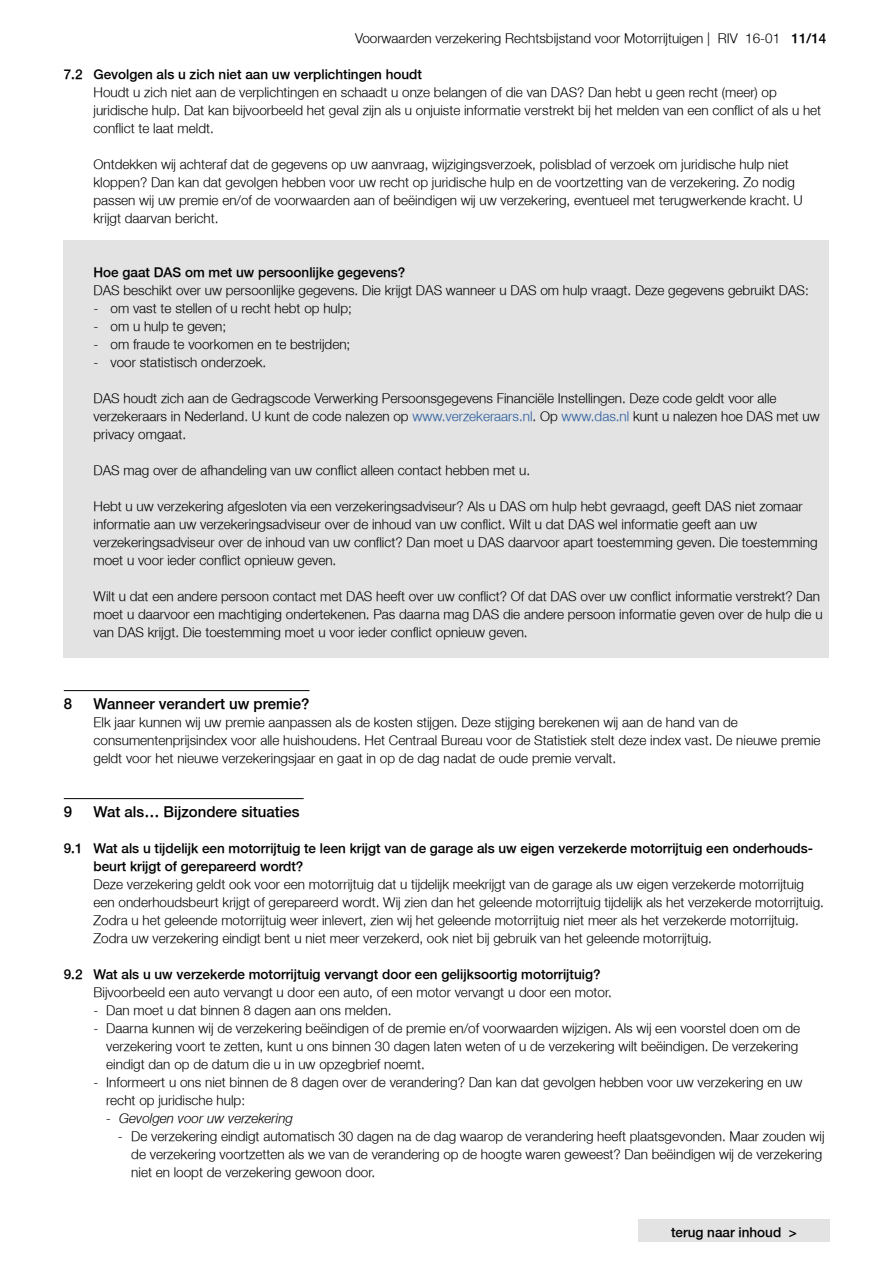
<style>
.page{position:relative;width:893px;height:1263px;background:#fff}
.page>*{position:absolute;margin:0;border:0;box-sizing:border-box;transform-origin:0 0}
.t1{font:300 15px "Fortis Helvetica";color:#000}
.t2{font:300 13.5px/18px "Fortis Helvetica";color:#000}
.t3{font:300 13.5px/18px "Fortis Helvetica";color:#000}
.t4{font:italic 300 13.5px "Fortis Helvetica";color:#000}
.s1{font-style:inherit}
.s2{color:#275b9b}
</style>
<div class="page">
<div style="left:638px;top:1219px;width:192px;height:23px;background:#e3e3e3"></div>
<div style="left:64px;top:241px;width:765px;height:20px;background:#e3e3e3"></div>
<div style="left:64px;top:259px;width:765px;height:21px;background:#e3e3e3"></div>
<div style="left:64px;top:277px;width:765px;height:20px;background:#e3e3e3"></div>
<div style="left:64px;top:295px;width:765px;height:20px;background:#e3e3e3"></div>
<div style="left:64px;top:313px;width:765px;height:20px;background:#e3e3e3"></div>
<div style="left:64px;top:331px;width:765px;height:20px;background:#e3e3e3"></div>
<div style="left:64px;top:349px;width:765px;height:20px;background:#e3e3e3"></div>
<div style="left:64px;top:367px;width:765px;height:20px;background:#e3e3e3"></div>
<div style="left:64px;top:385px;width:765px;height:56px;background:#e3e3e3"></div>
<div style="left:64px;top:439px;width:765px;height:20px;background:#e3e3e3"></div>
<div style="left:64px;top:457px;width:765px;height:20px;background:#e3e3e3"></div>
<div style="left:64px;top:475px;width:765px;height:20px;background:#e3e3e3"></div>
<div style="left:64px;top:493px;width:765px;height:74px;background:#e3e3e3"></div>
<div style="left:64px;top:565px;width:765px;height:20px;background:#e3e3e3"></div>
<div style="left:64px;top:583px;width:765px;height:56px;background:#e3e3e3"></div>
<div style="left:64px;top:637px;width:765px;height:20px;background:#e3e3e3"></div>
<hr style="left:64px;top:690px;width:245px;height:1px;background:#000">
<hr style="left:64px;top:798px;width:240px;height:1px;background:#000">
<p class="t2" style="left:355px;top:29px;width:473px">Voorwaarden verzekering Rechtsbijstand voor Motorrijtuigen | RIV 16-01 <span class="s1">11/14</span></p>
<p class="t3" style="left:64px;top:65px;width:360px">7.2 Gevolgen als u zich niet aan uw verplichtingen houdt</p>
<p class="t2" style="left:94px;top:83px;width:729px">Houdt u zich niet aan de verplichtingen en schaadt u onze belangen of die van DAS? Dan hebt u geen recht (meer) op juridische hulp. Dat kan bijvoorbeeld het geval zijn als u onjuiste informatie verstrekt bij het melden van een conflict of als u het conflict te laat meldt.</p>
<p class="t2" style="left:94px;top:155px;width:711px">Ontdekken wij achteraf dat de gegevens op uw aanvraag, wijzigingsverzoek, polisblad of verzoek om juridische hulp niet kloppen? Dan kan dat gevolgen hebben voor uw recht op juridische hulp en de voortzetting van de verzekering. Zo nodig passen wij uw premie en/of de voorwaarden aan of beëindigen wij uw verzekering, eventueel met terugwerkende kracht. U krijgt daarvan bericht.</p>
<p class="t3" style="left:94px;top:263px;width:313px">Hoe gaat DAS om met uw persoonlijke gegevens?</p>
<p class="t2" style="left:94px;top:281px;width:717px">DAS beschikt over uw persoonlijke gegevens. Die krijgt DAS wanneer u DAS om hulp vraagt. Deze gegevens gebruikt DAS:</p>
<p class="t2" style="left:94px;top:299px;width:260px">- om vast te stellen of u recht hebt op hulp;</p>
<p class="t2" style="left:94px;top:317px;width:134px">- om u hulp te geven;</p>
<p class="t2" style="left:94px;top:335px;width:258px">- om fraude te voorkomen en te bestrijden;</p>
<p class="t2" style="left:94px;top:353px;width:174px">- voor statistisch onderzoek.</p>
<p class="t2" style="left:94px;top:389px;width:728px">DAS houdt zich aan de Gedragscode Verwerking Persoonsgegevens Financiële Instellingen. Deze code geldt voor alle verzekeraars in Nederland. U kunt de code nalezen op <span class="s2">www.verzekeraars.nl</span>. Op <span class="s2">www.das.nl</span> kunt u nalezen hoe DAS met uw privacy omgaat.</p>
<p class="t2" style="left:94px;top:461px;width:438px">DAS mag over de afhandeling van uw conflict alleen contact hebben met u.</p>
<p class="t2" style="left:94px;top:497px;width:725px">Hebt u uw verzekering afgesloten via een verzekeringsadviseur? Als u DAS om hulp hebt gevraagd, geeft DAS niet zomaar informatie aan uw verzekeringsadviseur over de inhoud van uw conflict. Wilt u dat DAS wel informatie geeft aan uw verzekeringsadviseur over de inhoud van uw conflict? Dan moet u DAS daarvoor apart toestemming geven. Die toestemming moet u voor ieder conflict opnieuw geven.</p>
<p class="t2" style="left:94px;top:587px;width:731px">Wilt u dat een andere persoon contact met DAS heeft over uw conflict? Of dat DAS over uw conflict informatie verstrekt? Dan moet u daarvoor een machtiging ondertekenen. Pas daarna mag DAS die andere persoon informatie geven over de hulp die u van DAS krijgt. Die toestemming moet u voor ieder conflict opnieuw geven.</p>
<p class="t1" style="left:64px;top:694px;width:10px">8</p>
<p class="t1" style="left:94px;top:694px;width:217px">Wanneer verandert uw premie?</p>
<p class="t2" style="left:94px;top:713px;width:728px">Elk jaar kunnen wij uw premie aanpassen als de kosten stijgen. Deze stijging berekenen wij aan de hand van de consumentenprijsindex voor alle huishoudens. Het Centraal Bureau voor de Statistiek stelt deze index vast. De nieuwe premie geldt voor het nieuwe verzekeringsjaar en gaat in op de dag nadat de oude premie vervalt.</p>
<p class="t1" style="left:64px;top:802px;width:10px">9</p>
<p class="t1" style="left:94px;top:802px;width:207px">Wat als… Bijzondere situaties</p>
<p class="t3" style="left:94px;top:839px;width:721px;text-indent:-30px">9.1 Wat als u tijdelijk een motorrijtuig te leen krijgt van de garage als uw eigen verzekerde motorrijtuig een onderhouds&shy;beurt krijgt of gerepareerd wordt?</p>
<p class="t2" style="left:94px;top:875px;width:732px">Deze verzekering geldt ook voor een motorrijtuig dat u tijdelijk meekrijgt van de garage als uw eigen verzekerde motorrijtuig een onderhoudsbeurt krijgt of gerepareerd wordt. Wij zien dan het geleende motorrijtuig tijdelijk als het verzekerde motorrijtuig.<br>Zodra u het geleende motorrijtuig weer inlevert, zien wij het geleende motorrijtuig niet meer als het verzekerde motorrijtuig.<br>Zodra uw verzekering eindigt bent u niet meer verzekerd, ook niet bij gebruik van het geleende motorrijtuig.</p>
<p class="t3" style="left:64px;top:965px;width:538px">9.2 Wat als u uw verzekerde motorrijtuig vervangt door een gelijksoortig motorrijtuig?</p>
<p class="t2" style="left:94px;top:983px;width:520px">Bijvoorbeeld een auto vervangt u door een auto, of een motor vervangt u door een motor.</p>
<p class="t2" style="left:94px;top:1001px;width:299px">- Dan moet u dat binnen 8 dagen aan ons melden.</p>
<p class="t2" style="left:106px;top:1019px;width:695px;text-indent:-13px">- Daarna kunnen wij de verzekering beëindigen of de premie en/of voorwaarden wijzigen. Als wij een voorstel doen om de verzekering voort te zetten, kunt u ons binnen 30 dagen laten weten of u de verzekering wilt beëindigen. De verzekering eindigt dan op de datum die u in uw opzegbrief noemt.</p>
<p class="t2" style="left:106px;top:1073px;width:698px;text-indent:-13px">- Informeert u ons niet binnen de 8 dagen over de verandering? Dan kan dat gevolgen hebben voor uw verzekering en uw recht op juridische hulp:</p>
<p class="t4" style="left:106px;top:1110px;width:188px">- Gevolgen voor uw verzekering</p>
<p class="t2" style="left:131px;top:1127px;width:695px;text-indent:-14px">- De verzekering eindigt automatisch 30 dagen na de dag waarop de verandering heeft plaatsgevonden. Maar zouden wij de verzekering voortzetten als we van de verandering op de hoogte waren geweest? Dan beëindigen wij de verzekering niet en loopt de verzekering gewoon door.</p>
<p class="t3" style="left:671px;top:1224px;width:127px">terug naar inhoud &gt;</p>
</div>
